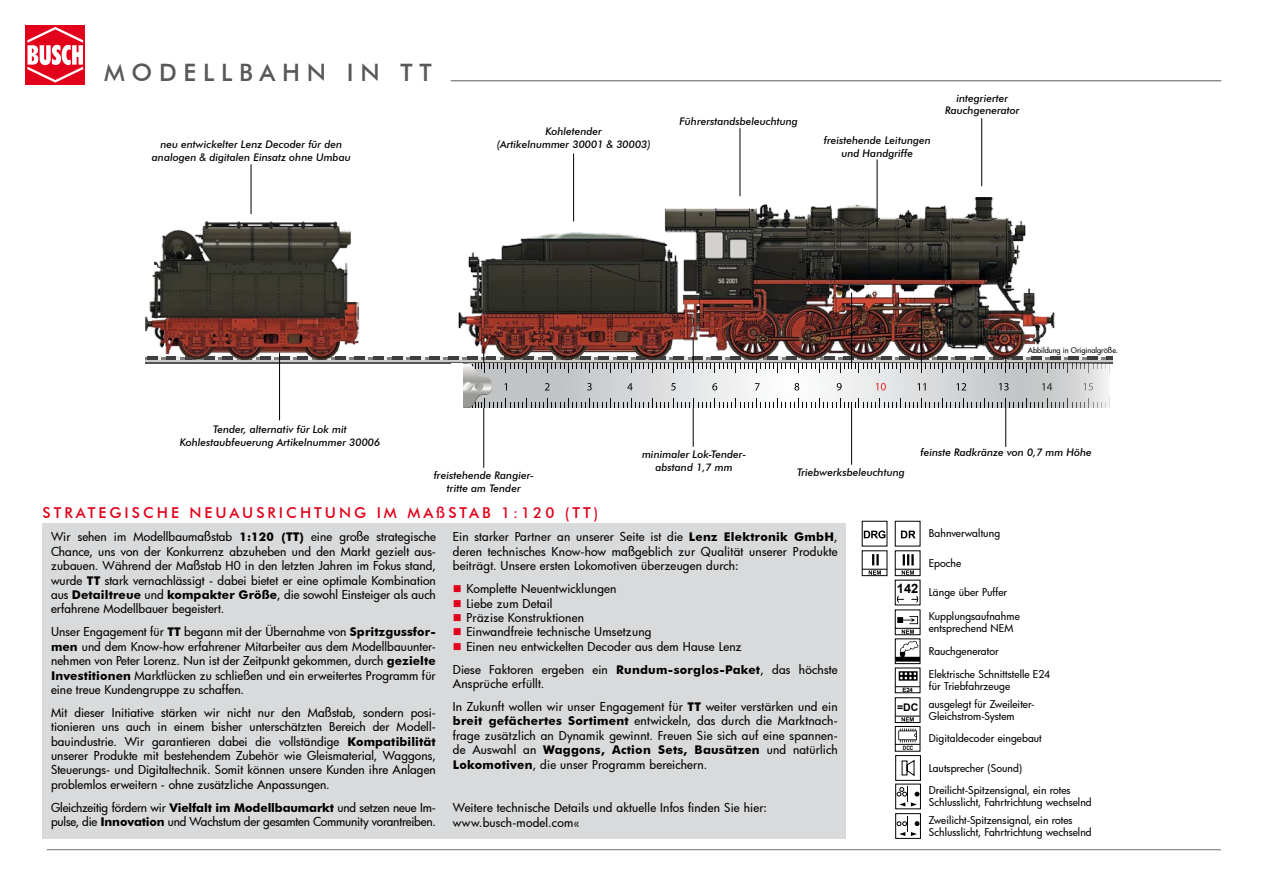
<style>
.page{position:relative;width:1263px;height:893px;background:#fff}
.page>*{position:absolute;margin:0;border:0;box-sizing:border-box;transform-origin:0 0}
.t1{font:500 24px "Futura BT";letter-spacing:.28em;color:#58585a}
.t2{font:500 15px "Futura BT";letter-spacing:.2em;color:#e2001a}
.t3{font:500 12px/14.4px "Futura";letter-spacing:.01em;color:#000;text-align:justify}
.t4{font:500 12px/14.4px "Futura";letter-spacing:-.015em;color:#000}
.t5{font:700 12px "Futura BT";letter-spacing:.02em;color:#000}
.t6{font:italic 500 10.5px/12.6px "Futura BT";color:#000;text-align:center}
.t7{font:500 10.5px/12.6px "Futura";letter-spacing:.005em;color:#000}
.t8{font:700 10.5px "Arial";color:#000}
.t9{font:500 7.5px "Futura";color:#000}
.t10{font:700 6px "Arial";color:#000}
.t11{font:700 6px "Arial Narrow";color:#000}
.s1{font-family:"Futura BT";font-weight:700}
.s2{color:#e2001a}
.s3{font-family:"Futura";font-weight:500}
</style>
<div class="page">
<hr style="left:47px;top:849px;width:1174px;height:1px;background:#707172">
<hr style="left:451px;top:80px;width:770px;height:1px;background:#58585a">
<svg style="left:25px;top:25px;width:60px;height:60px"></svg>
<div style="left:26px;top:25px;width:59px;height:59px;background:#e2001a"></div>
<svg style="left:27px;top:27px;width:56px;height:56px"></svg>
<hr style="left:145px;top:360px;width:178px;height:4px;background:#555654">
<hr style="left:295px;top:360px;width:179px;height:4px;background:#cdccc9">
<hr style="left:295px;top:357px;width:179px;height:3px;background:#80817d">
<svg style="left:364px;top:356px;width:4px;height:4px"></svg>
<svg style="left:383px;top:356px;width:4px;height:4px"></svg>
<svg style="left:402px;top:356px;width:4px;height:4px"></svg>
<svg style="left:421px;top:356px;width:3px;height:4px"></svg>
<svg style="left:440px;top:356px;width:3px;height:4px"></svg>
<hr style="left:295px;top:362px;width:169px;height:2px;background:#555654">
<hr style="left:354px;top:356px;width:10px;height:4px;background:#3e3d40">
<hr style="left:373px;top:356px;width:10px;height:4px;background:#3e3d40">
<hr style="left:392px;top:356px;width:10px;height:4px;background:#3e3d40">
<hr style="left:411px;top:356px;width:10px;height:4px;background:#3e3d40">
<hr style="left:429px;top:356px;width:11px;height:4px;background:#3e3d40">
<hr style="left:448px;top:356px;width:10px;height:4px;background:#3e3d40">
<div style="left:43px;top:524px;width:803px;height:315px;background:#d9dadb"></div>
<img style="left:458px;top:197px;width:596px;height:159px">
<hr style="left:740px;top:128px;width:1px;height:68px;background:#000">
<hr style="left:877px;top:159px;width:1px;height:68px;background:#000">
<hr style="left:981px;top:118px;width:1px;height:68px;background:#000">
<hr style="left:1005px;top:357px;width:1px;height:90px;background:#000">
<hr style="left:851px;top:293px;width:1px;height:172px;background:#000">
<hr style="left:693px;top:339px;width:1px;height:108px;background:#000">
<hr style="left:483px;top:347px;width:1px;height:121px;background:#000">
<hr style="left:921px;top:311px;width:1px;height:68px;background:#000">
<hr style="left:573px;top:153px;width:1px;height:69px;background:#000">
<hr style="left:251px;top:164px;width:1px;height:50px;background:#000">
<hr style="left:279px;top:352px;width:1px;height:68px;background:#000">
<img style="left:145px;top:221px;width:215px;height:141px">
<div style="left:895px;top:697px;width:25px;height:26px;border:1px solid #000"></div>
<svg style="left:895px;top:716px;width:25px;height:5px"></svg>
<svg style="left:894px;top:609px;width:27px;height:26px"></svg>
<svg style="left:911px;top:596px;width:7px;height:7px"></svg>
<svg style="left:897px;top:596px;width:7px;height:7px"></svg>
<div style="left:895px;top:550px;width:25px;height:26px;border:1px solid #000"></div>
<svg style="left:895px;top:554px;width:25px;height:21px"></svg>
<div style="left:862px;top:550px;width:25px;height:26px;border:1px solid #000"></div>
<svg style="left:862px;top:554px;width:25px;height:21px"></svg>
<svg style="left:897px;top:687px;width:21px;height:1px"></svg>
<svg style="left:895px;top:671px;width:25px;height:16px"></svg>
<div style="left:895px;top:813px;width:26px;height:26px;border:1px solid #000"></div>
<svg style="left:897px;top:816px;width:22px;height:20px"></svg>
<div style="left:895px;top:784px;width:26px;height:25px;border:1px solid #000"></div>
<svg style="left:897px;top:786px;width:22px;height:20px"></svg>
<div style="left:895px;top:726px;width:25px;height:26px;border:1px solid #000"></div>
<svg style="left:895px;top:728px;width:25px;height:17px"></svg>
<div style="left:895px;top:638px;width:25px;height:26px;border:1px solid #000"></div>
<svg style="left:895px;top:641px;width:25px;height:21px"></svg>
<div style="left:895px;top:755px;width:26px;height:26px;border:1px solid #000"></div>
<svg style="left:901px;top:759px;width:14px;height:17px"></svg>
<svg style="left:901px;top:531px;width:15px;height:7px"></svg>
<svg style="left:864px;top:530px;width:21px;height:8px"></svg>
<svg style="left:451px;top:356px;width:662px;height:52px"></svg>
<div style="left:451px;top:364px;width:12px;height:44px;background:#fff"></div>
<h1 class="t1" style="left:104px;top:58px;width:200px">MOD ELLB AHN</h1>
<h1 class="t1" style="left:347px;top:58px;width:16px">IN</h1>
<h1 class="t1" style="left:400px;top:58px;width:33px">T T</h1>
<p class="t6" style="left:545px;top:125px;width:58px">Kohletender</p>
<p class="t6" style="left:160px;top:138px;width:183px">neu entwickelter Lenz Decoder für den</p>
<p class="t6" style="left:497px;top:138px;width:156px">(Artikelnummer 30001 &amp; 30003)</p>
<p class="t6" style="left:152px;top:151px;width:200px">analogen &amp; digitalen Einsatz ohne Umbau</p>
<p class="t6" style="left:679px;top:115px;width:120px">Führerstandsbeleuchtung</p>
<p class="t6" style="left:824px;top:134px;width:109px">freistehende Leitungen und Handgriffe</p>
<p class="t6" style="left:945px;top:91px;width:76px">integrierter<br>Rauchgenerator</p>
<p class="t9" style="left:1028px;top:345px;width:92px">Abbildung in Originalgröße.</p>
<p class="t6" style="left:180px;top:423px;width:202px">Tender, alternativ für Lok mit<br>Kohlestaubfeuerung Artikelnummer 30006</p>
<p class="t6" style="left:434px;top:469px;width:102px">freistehende Rangier&shy;tritte am Tender</p>
<p class="t6" style="left:642px;top:448px;width:106px">minimaler Lok-Tender&shy;abstand 1,7 mm</p>
<p class="t6" style="left:797px;top:466px;width:109px">Triebwerksbeleuchtung</p>
<p class="t6" style="left:920px;top:446px;width:173px">feinste Radkränze von 0,7 mm Höhe</p>
<p class="t2" style="left:43px;top:504px;width:80px">ST RAT EGISCH</p>
<p class="t2" style="left:171px;top:504px;width:120px">E NEUAUS RICHT</p>
<p class="t2" style="left:325px;top:504px;width:28px">UNG</p>
<p class="t2" style="left:377px;top:504px;width:223px">I M MAßSTAB 1:120 (TT)</p>
<p class="t3" style="left:51px;top:529px;width:386px">Wir sehen im Modellbaumaßstab <span class="s1">1:120 (TT)</span> eine große strategische Chance, uns von der Konkurrenz abzuheben und den Markt gezielt aus&shy;zubauen. Während der Maßstab H0 in den letzten Jahren im Fokus stand, wurde <span class="s1">TT</span> stark vernachlässigt - dabei bietet er eine optimale Kombination aus <span class="s1">Detailtreue</span> und <span class="s1">kompakter Größe</span>, die sowohl Einsteiger als auch erfahrene Modellbauer begeistert.</p>
<p class="t3" style="left:51px;top:624px;width:386px">Unser Engagement für <span class="s1">TT</span> begann mit der Übernahme von <span class="s1">Spritzgussfor&shy;men</span> und dem Know-how erfahrener Mitarbeiter aus dem Modellbauunter&shy;nehmen von Peter Lorenz. Nun ist der Zeitpunkt gekommen, durch <span class="s1">gezielte Investitionen</span> Marktlücken zu schließen und ein erweitertes Programm für eine treue Kundengruppe zu schaffen.</p>
<p class="t3" style="left:51px;top:705px;width:386px">Mit dieser Initiative stärken wir nicht nur den Maßstab, sondern posi&shy;tionieren uns auch in einem bisher unterschätzten Bereich der Modell&shy;bauindustrie. Wir garantieren dabei die vollständige <span class="s1">Kompatibilität </span>unserer Produkte mit bestehendem Zubehör wie Gleismaterial, Waggons, Steuerungs- und Digitaltechnik. Somit können unsere Kunden ihre Anlagen problemlos erweitern - ohne zusätzliche Anpassungen.</p>
<p class="t4" style="left:51px;top:800px;width:386px">Gleichzeitig fördern wir <span class="s1">Vielfalt im Modellbaumarkt</span> und setzen neue Im&shy;pulse, die <span class="s1">Innovation</span> und Wachstum der gesamten Community vorantreiben.</p>
<p class="t3" style="left:453px;top:530px;width:386px">Ein starker Partner an unserer Seite ist die <span class="s1">Lenz Elektronik GmbH</span>, deren technisches Know-how maßgeblich zur Qualität unserer Produkte beiträgt. Unsere ersten Lokomotiven überzeugen durch:</p>
<p class="t3" style="left:453px;top:581px;width:165px"><span class="s2">■</span> Komplette Neuentwicklungen</p>
<p class="t3" style="left:453px;top:596px;width:101px"><span class="s2">■</span> Liebe zum Detail</p>
<p class="t3" style="left:453px;top:610px;width:133px"><span class="s2">■</span> Präzise Konstruktionen</p>
<p class="t3" style="left:453px;top:624px;width:200px"><span class="s2">■</span> Einwandfreie technische Umsetzung</p>
<p class="t3" style="left:453px;top:635px;width:386px;line-height:23px"><span class="s2">■</span> Einen neu entwickelten Decoder aus dem Hause Lenz<br>Diese Faktoren ergeben ein <span class="s1">Rundum-sorglos-Paket</span>, das höchste</p>
<p class="t3" style="left:453px;top:672px;width:386px;line-height:23px">Ansprüche erfüllt.<br>In Zukunft wollen wir unser Engagement für <span class="s1">TT</span> weiter verstärken und ein</p>
<p class="t3" style="left:453px;top:713px;width:386px"><span class="s1">breit gefächertes Sortiment</span> entwickeln, das durch die Marktnach&shy;frage zusätzlich an Dynamik gewinnt. Freuen Sie sich auf eine spannen-</p>
<p class="t5" style="left:453px;top:743px;width:386px"><span class="s3">de Auswahl an</span> Waggons, Action Sets, Bausätzen <span class="s3">und natürlich</span></p>
<p class="t3" style="left:453px;top:757px;width:256px"><span class="s1">Lokomotiven</span>, die unser Programm bereichern.</p>
<p class="t3" style="left:453px;top:800px;width:315px">Weitere technische Details und aktuelle Infos finden Sie hier: www.busch-model.com«</p>
<p class="t7" style="left:929px;top:527px;width:73px">Bahnverwaltung</p>
<p class="t7" style="left:929px;top:556px;width:34px">Epoche</p>
<p class="t7" style="left:897px;top:586px;width:112px"><sup>142</sup> Länge über Puffer</p>
<p class="t7" style="left:929px;top:609px;width:92px">Kupplungsaufnahme entsprechend NEM</p>
<p class="t10" style="left:902px;top:685px;width:12px">E24</p>
<p class="t8" style="left:897px;top:699px;width:23px">=DC</p>
<p class="t11" style="left:903px;top:743px;width:12px">DCC</p>
<p class="t7" style="left:929px;top:645px;width:71px">Rauchgenerator</p>
<p class="t7" style="left:929px;top:667px;width:123px">Elektrische Schnittstelle E24 für Triebfahrzeuge</p>
<p class="t7" style="left:929px;top:697px;width:107px">ausgelegt für Zweileiter-<br>Gleichstrom-System</p>
<p class="t7" style="left:929px;top:732px;width:114px">Digitaldecoder eingebaut</p>
<p class="t7" style="left:929px;top:761px;width:95px">Lautsprecher (Sound)</p>
<p class="t7" style="left:929px;top:783px;width:164px">Dreilicht-Spitzensignal, ein rotes<br>Schlusslicht, Fahrtrichtung wechselnd</p>
<p class="t7" style="left:929px;top:813px;width:164px">Zweilicht-Spitzensignal, ein rotes<br>Schlusslicht, Fahrtrichtung wechselnd</p>
</div>
